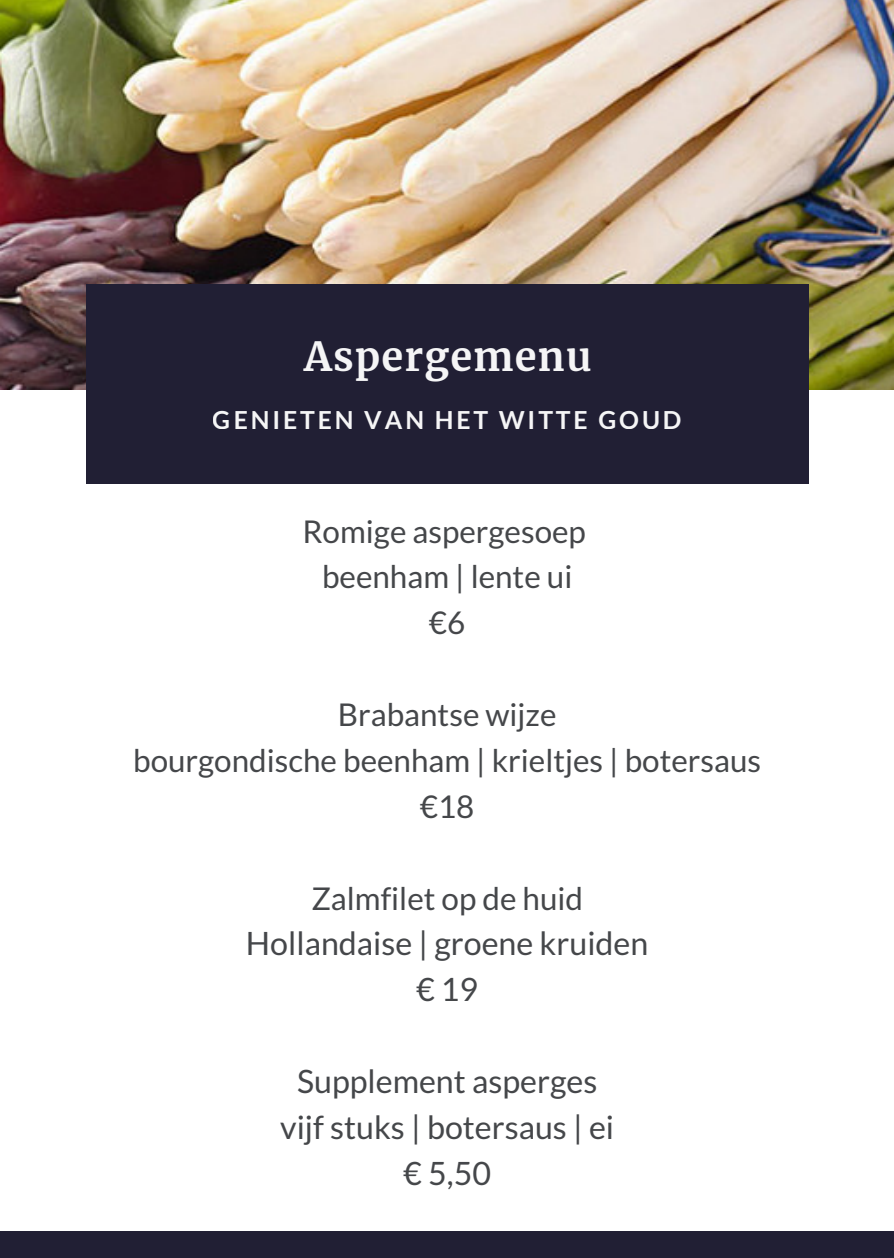
<style>
.page{position:relative;width:894px;height:1258px;background:#fff}
.page>*{position:absolute;margin:0;border:0;box-sizing:border-box;transform-origin:0 0}
.t1{font:700 39.6px "Merriweather";letter-spacing:.03em;color:#fff}
.t2{font:32.1px/45.9px "Lato";color:#45474a;text-align:center}
.t3{font:31.5px/45.9px "Lato";color:#45474a;text-align:center}
.t4{font:700 24.9px "Lato";letter-spacing:.115em;color:#fff}
</style>
<div class="page">
<img style="left:0;top:0;width:893px;height:389px">
<div style="left:86px;top:285px;width:722px;height:199px;background:#211f34"></div>
<div style="left:0;top:1230px;width:893px;height:28px;background:#211f34"></div>
<p class="t1" style="left:304px;top:332px;width:289px">Aspergemenu</p>
<p class="t4" style="left:213px;top:404px;width:470px">GENIETEN VAN HET WITTE GOUD</p>
<p class="t3" style="left:302px;top:507px;width:285px">Romige aspergesoep beenham | lente ui €6</p>
<p class="t3" style="left:133px;top:691px;width:629px">Brabantse wijze<br>bourgondische beenham | krieltjes | botersaus €18</p>
<p class="t3" style="left:311px;top:874px;width:273px">Zalmfilet op de huid</p>
<p class="t2" style="left:246px;top:920px;width:404px">Hollandaise | groene kruiden €19</p>
<p class="t2" style="left:280px;top:1057px;width:335px">Supplement asperges vijf stuks | botersaus | ei € 5,50</p>
</div>
